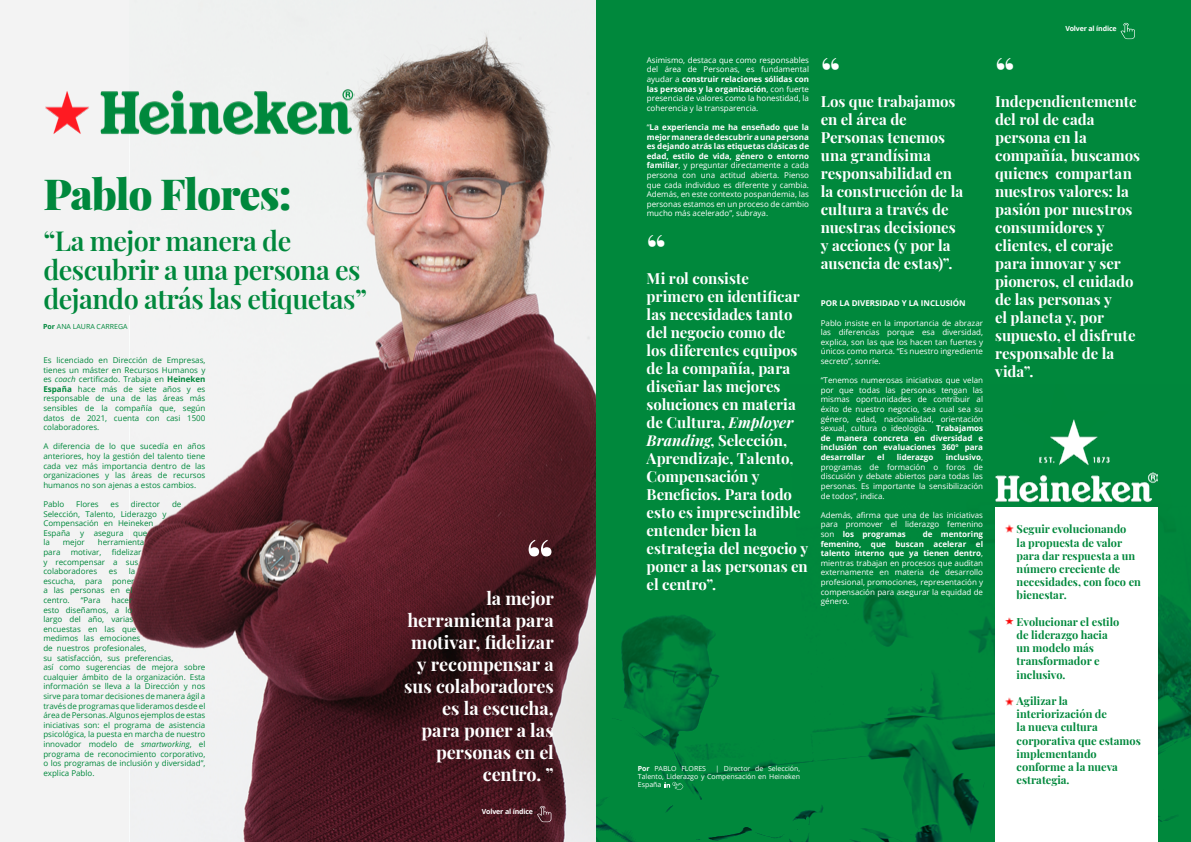
<style>
.page{position:relative;width:1191px;height:842px;background:#fff}
.page>*{position:absolute;margin:0;border:0;box-sizing:border-box;transform-origin:0 0}
.t1{font:700 60px "Playfair Display";color:#fff}
.t2{font:700 42.4px "Playfair Display";color:#fff}
.t3{font:900 42px "Playfair Display";letter-spacing:-.03em;color:#00883c}
.t4{font:600 27px/29px "Playfair Display";letter-spacing:-.02em;color:#00883c}
.t5{font:700 18px/22px "Playfair Display";color:#fff;text-align:right}
.t6{font:700 15px/18px "Playfair Display";letter-spacing:-.005em;color:#fff}
.t7{font:700 11px/13.2px "Playfair Display";color:#00883c}
.t8{font:8px/9.6px "Open Sans";color:#fff;text-align:justify}
.t9{font:8px/9.6px "Open Sans";color:#00883c}
.t10{font:700 8px "Open Sans";color:#fff}
.t11{font:7px/8.4px "Open Sans";color:#fff;text-align:justify}
.t12{font:700 7px "Open Sans";letter-spacing:-.02em;color:#fff}
.t13{font:7px "Open Sans";color:#00883c}
.s1{font-weight:700}
.s2{font-style:italic}
</style>
<div class="page">
<div style="left:595px;top:0;width:596px;height:842px;background:#00883c"></div>
<img style="left:995px;top:419px;width:162px;height:84px">
<div style="left:995px;top:507px;width:162px;height:335px;background:#fff"></div>
<img style="left:1005px;top:524px;width:9px;height:9px">
<img style="left:1005px;top:617px;width:9px;height:8px">
<img style="left:1005px;top:697px;width:9px;height:9px">
<div style="left:0;top:0;width:595px;height:842px;background:#f3f3f3"></div>
<img style="left:129px;top:32px;width:466px;height:810px">
<img style="left:45px;top:85px;width:310px;height:55px">
<svg style="left:664px;top:782px;width:19px;height:8px"></svg>
<svg style="left:1120px;top:23px;width:14px;height:16px"></svg>
<svg style="left:537px;top:806px;width:14px;height:16px"></svg>
<h3 class="t3" style="left:43px;top:161px;width:250px">Pablo Flores:</h3>
<h3 class="t4" style="left:43px;top:224px;width:325px">“La mejor manera de descubrir a una persona es dejando atrás las etiquetas”</h3>
<p class="t13" style="left:43px;top:321px;width:86px"><span class="s1">Por</span> ANA LAURA CARREGA</p>
<p class="t9" style="left:43px;top:355px;width:164px;text-align:justify">Es licenciado en Dirección de Empresas, tienes un máster en Recursos Humanos y es <span class="s2">coach</span> certificado. Trabaja en <span class="s1">Heineken España</span> hace más de siete años y es responsable de una de las áreas más sensibles de la compañía que, según datos de 2021, cuenta con casi 1500 colaboradores.</p>
<p class="t9" style="left:43px;top:441px;width:164px;text-align:justify">A diferencia de lo que sucedía en años anteriores, hoy la gestión del talento tiene cada vez más importancia dentro de las organizaciones y las áreas de recursos humanos no son ajenas a estos cambios.</p>
<p class="t9" style="left:43px;top:499px;width:23px">Pablo</p>
<p class="t9" style="left:76px;top:499px;width:24px">Flores</p>
<p class="t9" style="left:111px;top:499px;width:10px">es</p>
<p class="t9" style="left:131px;top:499px;width:31px">director</p>
<p class="t9" style="left:172px;top:499px;width:11px">de</p>
<p class="t9" style="left:43px;top:509px;width:125px">Selección, Talento, Liderazgo y<br>Compensación en Heineken<br>España y asegura que<br>la</p>
<p class="t9" style="left:63px;top:537px;width:24px">mejor</p>
<p class="t9" style="left:98px;top:537px;width:48px">herramienta</p>
<p class="t9" style="left:43px;top:547px;width:100px;text-indent:68px">fidelizar y recompensar a sus colaboradores</p>
<p class="t9" style="left:43px;top:547px;width:19px">para</p>
<p class="t9" style="left:71px;top:547px;width:32px">motivar,</p>
<p class="t9" style="left:43px;top:566px;width:94px;text-indent:86px">la escucha, para poner a las personas en el centro.</p>
<p class="t9" style="left:109px;top:566px;width:10px">es</p>
<p class="t9" style="left:43px;top:595px;width:164px;text-indent:68px">hacer<br>esto diseñamos, a lo<br>largo del año, varias<br>encuestas en las que<br>medimos las emociones<br>de nuestros profesionales,<br>su satisfacción, sus preferencias,<br>así como sugerencias de mejora sobre cualquier ámbito de la organización. Esta información se lleva a la Dirección y nos sirve para tomar decisiones de manera ágil a través de programas que lideramos desde el área de Personas. Algunos ejemplos de estas iniciativas son: el programa de asistencia psicológica, la puesta en marcha de nuestro innovador modelo de <span class="s2">smartworking</span>, el programa de reconocimiento corporativo, o los programas de inclusión y diversidad”, explica Pablo.</p>
<p class="t9" style="left:81px;top:595px;width:21px">“Para</p>
<h1 class="t1" style="left:526px;top:514px;width:29px">“</h1>
<h3 class="t5" style="left:404px;top:586px;width:151px">la mejor herramienta para motivar, fidelizar y recompensar a sus colaboradores es la escucha, para poner a las personas en el centro. ”</h3>
<p class="t12" style="left:482px;top:806px;width:53px">Volver al índice</p>
<p class="t8" style="left:647px;top:55px;width:164px">Asimismo, destaca que como responsables del área de Personas, es fundamental ayudar a <span class="s1">construir relaciones sólidas con las personas y la organización</span>, con fuerte presencia de valores como la honestidad, la coherencia y la transparencia.</p>
<p class="t8" style="left:647px;top:122px;width:164px">“<span class="s1">La experiencia me ha enseñado que la mejor manera de descubrir a una persona es dejando atrás las etiquetas clásicas de edad, estilo de vida, género o entorno familiar</span>, y preguntar directamente a cada persona con una actitud abierta. Pienso que cada individuo es diferente y cambia.<br>Además, en este contexto pospandemia, las personas estamos en un proceso de cambio mucho más acelerado”, subraya.</p>
<h2 class="t2" style="left:646px;top:217px;width:21px">“</h2>
<p class="t6" style="left:646px;top:268px;width:163px">Mi rol consiste primero en identificar las necesidades tanto del negocio como de los diferentes equipos de la compañía, para diseñar las mejores soluciones en materia de Cultura, <span class="s2">Employer<br>Branding</span>, Selección,<br>Aprendizaje, Talento,<br>Compensación y<br>Beneficios. Para todo esto es imprescindible entender bien la estrategia del negocio y poner a las personas en el centro”.</p>
<h2 class="t2" style="left:820px;top:40px;width:21px">“</h2>
<h3 class="t6" style="left:820px;top:91px;width:144px">Los que trabajamos en el área de<br>Personas tenemos una grandísima responsabilidad en la construcción de la cultura a través de nuestras decisiones y acciones (y por la ausencia de estas)”.</h3>
<p class="t10" style="left:820px;top:298px;width:146px">POR LA DIVERSIDAD Y LA INCLUSIÓN</p>
<p class="t8" style="left:820px;top:318px;width:164px">Pablo insiste en la importancia de abrazar las diferencias porque esa diversidad, explica, son las que los hacen tan fuertes y únicos como marca. “Es nuestro ingrediente secreto”, sonríe.</p>
<p class="t8" style="left:820px;top:375px;width:164px">“Tenemos numerosas iniciativas que velan por que todas las personas tengan las mismas oportunidades de contribuir al éxito de nuestro negocio, sea cual sea su género, edad, nacionalidad, orientación sexual, cultura o ideología. <span class="s1">Trabajamos de manera concreta en diversidad e inclusión con evaluaciones 360º para desarrollar</span></p>
<p class="t8" style="left:820px;top:452px;width:164px;text-indent:125px"><span class="s1">inclusivo</span>, programas de formación o foros de discusión y debate abiertos para todas las personas. Es importante la sensibilización de todos”, indica.</p>
<p class="t8" style="left:820px;top:510px;width:164px">Además, afirma que una de las iniciativas para promover el liderazgo femenino son <span class="s1">los programas</span></p>
<p class="t10" style="left:877px;top:451px;width:9px">el</p>
<p class="t10" style="left:897px;top:451px;width:38px">liderazgo</p>
<p class="t8" style="left:820px;top:529px;width:164px;text-indent:102px"><span class="s1">de mentoring femenino, que buscan acelerar el talento interno que ya tienen dentro</span>, mientras trabajan en procesos que auditan externamente en materia de desarrollo profesional, promociones, representación y compensación para asegurar la equidad de género.</p>
<p class="t11" style="left:638px;top:764px;width:164px;text-indent:78px">| Director de Selección, Talento, Liderazgo y Compensación en Heineken España</p>
<p class="t11" style="left:638px;top:764px;width:70px"><span class="s1">Por</span> PABLO FLORES</p>
<p class="t12" style="left:1065px;top:23px;width:53px">Volver al índice</p>
<h2 class="t2" style="left:995px;top:40px;width:21px">“</h2>
<p class="t6" style="left:995px;top:91px;width:146px">Independientemente del rol de cada persona en la compañía, buscamos quienes compartan nuestros valores: la pasión por nuestros consumidores y clientes, el coraje para innovar y ser pioneros, el cuidado de las personas y<br>el planeta y, por supuesto, el disfrute responsable de la vida”.</p>
<h3 class="t7" style="left:1016px;top:522px;width:126px">Seguir evolucionando<br>la propuesta de valor para dar respuesta a un número creciente de necesidades, con foco en bienestar.</h3>
<h3 class="t7" style="left:1016px;top:614px;width:104px">Evolucionar el estilo de liderazgo hacia un modelo más transformador e inclusivo.</h3>
<h3 class="t7" style="left:1016px;top:693px;width:126px">Agilizar la interiorización de<br>la nueva cultura corporativa que estamos implementando conforme a la nueva estrategia.</h3>
</div>
